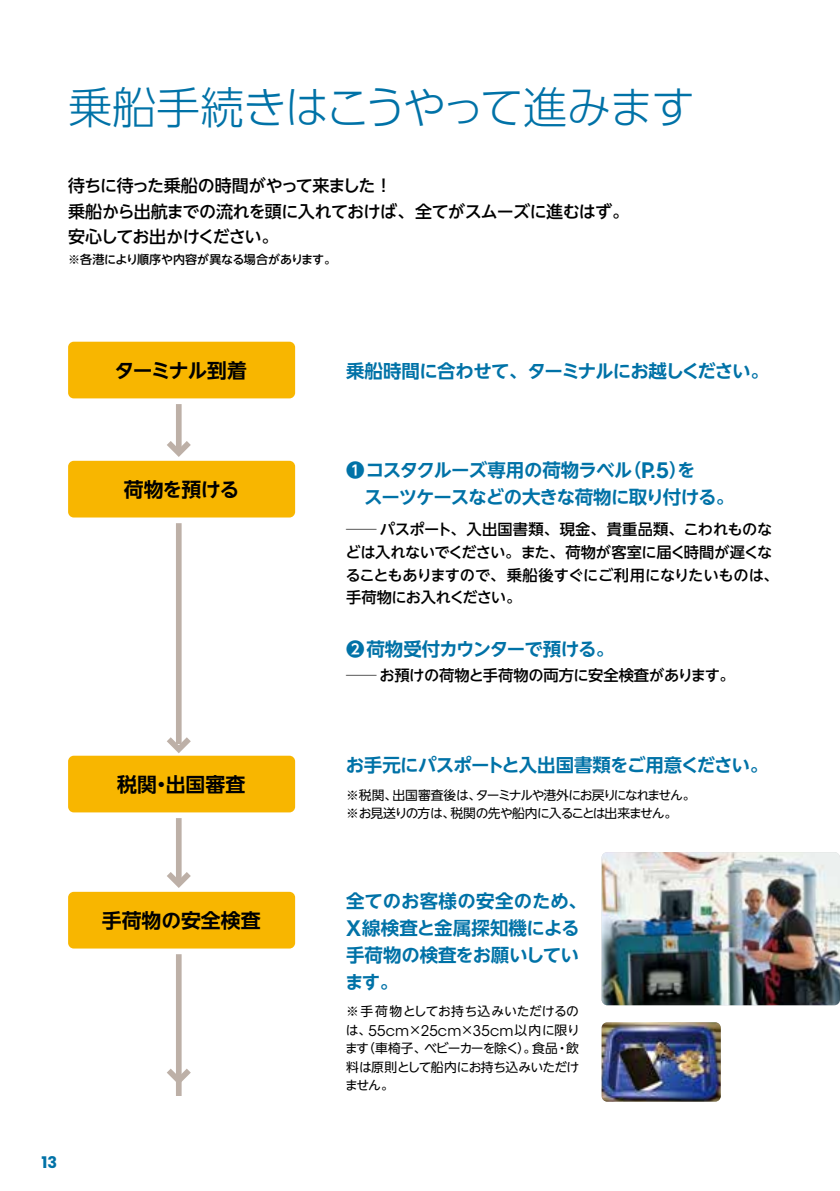
<style>
.page{position:relative;width:840px;height:1191px;background:#fff}
.page>*{position:absolute;margin:0;border:0;box-sizing:border-box;transform-origin:0 0}
.t1{font:300 44px "UD Shin Go Pr 6";letter-spacing:-.04em;color:#0072a7}
.t2{font:700 19.8px "UD Shin Go NT Pro De";letter-spacing:-.005em;color:#000}
.t3{font:700 19.8px "UD Shin Go NT Pro De";letter-spacing:-.065em;color:#000}
.t4{font:700 18.4px/27px "UD Shin Go NT Pro De";letter-spacing:-.035em;color:#0072a7}
.t5{font:700 18.4px/27px "UD Shin Go NT Pro De";letter-spacing:-.005em;color:#0072a7}
.t6{font:500 17px/25.6px "UD Shin Go NT Pro";letter-spacing:-.04em;color:#000}
.t7{font:700 16px "Poppins";color:#0072a7}
.t8{font:500 15.2px/22.6px "UD Shin Go NT Pro";letter-spacing:-.02em;color:#000;scale:2 1}
.t9{font:14.6px "ITC Avant Garde Std";letter-spacing:.015em;color:#000}
.t10{font:12.8px/18.4px "UD Shin Go NT Pro";letter-spacing:-.06em;color:#000}
.t11{font:12.8px "UD Shin Go NT Pro";letter-spacing:-.015em;color:#000}
.t12{font:500 12px "UD Shin Go NT Pro";letter-spacing:-.015em;color:#000}
.s1{font-family:"ITC Avant Garde Std";font-weight:600;font-size:21.2px}
.s2{font-family:"UD Shin Go NT Pro";font-size:12.8px}
</style>
<div class="page">
<div style="left:68px;top:342px;width:227px;height:56px;background:#f8b600;border-radius:6px"></div>
<div style="left:68px;top:461px;width:227px;height:56px;background:#f8b600;border-radius:6px"></div>
<div style="left:68px;top:891px;width:227px;height:57px;background:#f8b600;border-radius:6px"></div>
<div style="left:68px;top:755px;width:227px;height:57px;background:#f8b600;border-radius:6px"></div>
<div style="left:176px;top:404px;width:5px;height:47px;background:#bdb0a7"></div>
<div style="left:176px;top:818px;width:5px;height:64px;background:#bdb0a7"></div>
<div style="left:176px;top:954px;width:5px;height:142px;background:#bdb0a7"></div>
<div style="left:176px;top:523px;width:5px;height:221px;background:#bdb0a7"></div>
<svg style="left:161px;top:435px;width:36px;height:26px"></svg>
<svg style="left:161px;top:866px;width:36px;height:26px"></svg>
<svg style="left:167px;top:1062px;width:24px;height:26px"></svg>
<svg style="left:161px;top:731px;width:36px;height:25px"></svg>
<img style="left:601px;top:852px;width:238px;height:153px">
<img style="left:601px;top:1022px;width:119px;height:79px">
<h1 class="t1" style="left:68px;top:71px;width:628px">乗船手続きはこうやって進みます</h1>
<p class="t6" style="left:68px;top:172px;width:562px">待ちに待った乗船の時間がやって来ました！<br>乗船から出航までの流れを頭に入れておけば、全てがスムーズに進むはず。安心してお出かけください。</p>
<p class="t12" style="left:68px;top:250px;width:269px">※各港により順序や内容が異なる場合があります。</p>
<h2 class="t3" style="left:114px;top:354px;width:134px">ターミナル到着</h2>
<h2 class="t2" style="left:124px;top:473px;width:117px">荷物を預ける</h2>
<h2 class="t2" style="left:117px;top:768px;width:129px">税関・出国審査</h2>
<h2 class="t2" style="left:102px;top:904px;width:160px">手荷物の安全検査</h2>
<p class="t7" style="left:41px;top:1153px;width:17px">13</p>
<p class="t4" style="left:346px;top:357px;width:424px">乗船時間に合わせて、ターミナルにお越しください。</p>
<p class="t4" style="left:346px;top:456px;width:389px">❶コスタクルーズ専用の荷物ラベル（<span class="s1">P.5</span>）を<br>　スーツケースなどの大きな荷物に取り付ける。</p>
<p class="t8" style="left:345px;top:517px;width:218px">─パスポート、入出国書類、現金、貴重品類、こわれものなどは入れないでください。また、荷物が客室に届く時間が遅くなることもありますので、乗船後すぐにご利用になりたいものは、手荷物にお入れください。</p>
<p class="t4" style="left:346px;top:634px;width:269px">❷荷物受付カウンターで預ける。</p>
<p class="t8" style="left:346px;top:663px;width:196px">─お預けの荷物と手荷物の両方に安全検査があります。</p>
<p class="t4" style="left:345px;top:751px;width:424px">お手元にパスポートと入出国書類をご用意ください。</p>
<p class="t10" style="left:346px;top:785px;width:350px">※税関、出国審査後は、ターミナルや港外にお戻りになれません。※お見送りの方は、税関の先や船内に入ることは出来ません。</p>
<p class="t5" style="left:345px;top:887px;width:243px">全てのお客様の安全のため、<br><span class="s1">X</span>線検査と金属探知機による手荷物の検査をお願いしています。</p>
<p class="t11" style="left:346px;top:1001px;width:234px">※手荷物としてお持ち込みいただけるの</p>
<p class="t9" style="left:345px;top:1021px;width:235px"><span class="s2">は、</span>55cm<span class="s2">×</span>25cm<span class="s2">×</span>35cm<span class="s2">以内に限り</span></p>
<p class="t10" style="left:345px;top:1039px;width:235px;text-align:justify">ます（車椅子、ベビーカーを除く）。食品・飲料は原則として船内にお持ち込みいただけません。</p>
</div>
